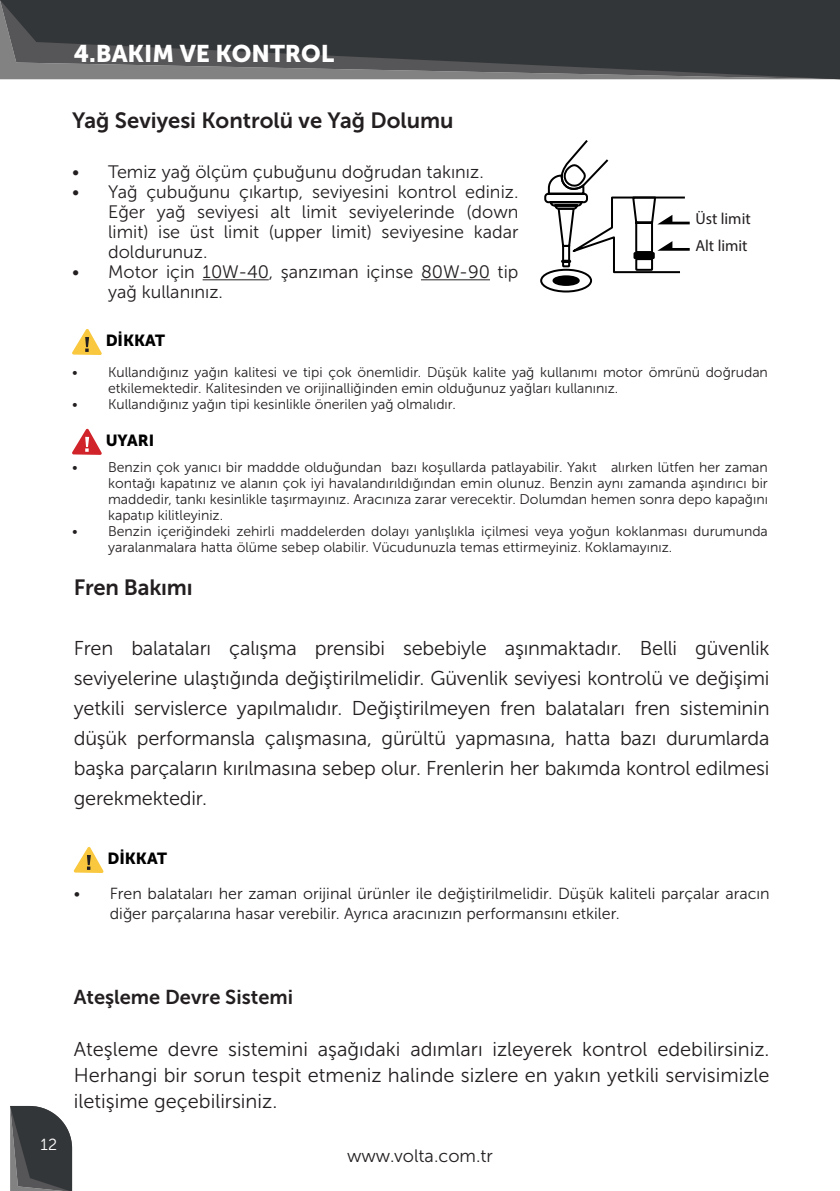
<style>
.page{position:relative;width:840px;height:1191px;background:#fff}
.page>*{position:absolute;margin:0;border:0;box-sizing:border-box;transform-origin:0 0}
.t1{font:24px "Museo Sans 900";color:#fff}
.t2{font:22px "Museo Sans 700";color:#231f20}
.t3{font:20px/30px "Museo Sans 300";letter-spacing:-.005em;color:#231f20;text-align:justify}
.t4{font:20px "Museo Sans 700";color:#231f20}
.t5{font:18px/20px "Museo Sans 300";color:#231f20;text-align:justify}
.t6{font:16px/20px "Museo Sans 300";color:#231f20}
.t7{font:16px "Museo Sans 900";color:#000}
.t8{font:16px/26.4px "Myriad Pro";color:#231f20}
.t9{font:16px "Museo Sans 300";color:#fff}
.t10{font:14px/16px "Museo Sans 300";color:#231f20}
</style>
<div class="page">
<svg style="left:10px;top:1106px;width:62px;height:85px"></svg>
<svg style="left:0;top:0;width:839px;height:79px;fill:#333638"></svg>
<svg style="left:73px;top:847px;width:31px;height:26px"></svg>
<hr style="left:202px;top:279px;width:67px;height:1px;background:#231f20">
<hr style="left:421px;top:279px;width:68px;height:1px;background:#231f20">
<svg style="left:72px;top:428px;width:30px;height:27px"></svg>
<svg style="left:540px;top:140px;width:149px;height:153px"></svg>
<svg style="left:72px;top:329px;width:30px;height:26px"></svg>
<p class="t1" style="left:74px;top:40px;width:262px">4.BAKIM VE KONTROL</p>
<p class="t2" style="left:72px;top:108px;width:383px">Yağ Seviyesi Kontrolü ve Yağ Dolumu</p>
<p class="t5" style="left:72px;top:162px;width:413px">• Temiz yağ ölçüm çubuğunu doğrudan takınız.</p>
<p class="t5" style="left:108px;top:182px;width:411px;text-indent:-36px">• Yağ çubuğunu çıkartıp, seviyesini kontrol ediniz.<br>Eğer yağ seviyesi alt limit seviyelerinde (down limit) ise üst limit (upper limit) seviyesine kadar doldurunuz.</p>
<p class="t5" style="left:108px;top:262px;width:411px;text-indent:-36px">• Motor için 10W-40, şanzıman içinse 80W-90 tip yağ kullanınız.</p>
<p class="t7" style="left:106px;top:332px;width:61px">DİKKAT</p>
<p class="t8" style="left:695px;top:206px;width:57px">Üst limit<br>Alt limit</p>
<p class="t10" style="left:108px;top:364px;width:661px;text-indent:-36px">• Kullandığınız yağın kalitesi ve tipi çok önemlidir. Düşük kalite yağ kullanımı motor ömrünü doğrudan etkilemektedir. Kalitesinden ve orijinalliğinden emin olduğunuz yağları kullanınız.</p>
<p class="t10" style="left:72px;top:396px;width:385px">• Kullandığınız yağın tipi kesinlikle önerilen yağ olmalıdır.</p>
<p class="t7" style="left:106px;top:431px;width:50px">UYARI</p>
<p class="t10" style="left:108px;top:459px;width:661px;text-align:justify;text-indent:-36px">• Benzin çok yanıcı bir maddde olduğundan bazı koşullarda patlayabilir. Yakıt alırken lütfen her zaman kontağı kapatınız ve alanın çok iyi havalandırıldığından emin olunuz. Benzin aynı zamanda aşındırıcı bir maddedir, tankı kesinlikle taşırmayınız. Aracınıza zarar verecektir. Dolumdan hemen sonra depo kapağını kapatıp kilitleyiniz.</p>
<p class="t10" style="left:108px;top:523px;width:661px;text-indent:-36px">• Benzin içeriğindeki zehirli maddelerden dolayı yanlışlıkla içilmesi veya yoğun koklanması durumunda yaralanmalara hatta ölüme sebep olabilir. Vücudunuzla temas ettirmeyiniz. Koklamayınız.</p>
<p class="t2" style="left:74px;top:575px;width:120px">Fren Bakımı</p>
<p class="t3" style="left:74px;top:633px;width:697px">Fren balataları çalışma prensibi sebebiyle aşınmaktadır. Belli güvenlik seviyelerine ulaştığında değiştirilmelidir. Güvenlik seviyesi kontrolü ve değişimi yetkili servislerce yapılmalıdır. Değiştirilmeyen fren balataları fren sisteminin düşük performansla çalışmasına, gürültü yapmasına, hatta bazı durumlarda başka parçaların kırılmasına sebep olur. Frenlerin her bakımda kontrol edilmesi gerekmektedir.</p>
<p class="t7" style="left:107px;top:849px;width:61px">DİKKAT</p>
<p class="t6" style="left:110px;top:883px;width:661px;text-indent:-36px">• Fren balataları her zaman orijinal ürünler ile değiştirilmelidir. Düşük kaliteli parçalar aracın diğer parçalarına hasar verebilir. Ayrıca aracınızın performansını etkiler.</p>
<p class="t9" style="left:41px;top:1135px;width:18px">12</p>
<p class="t4" style="left:74px;top:985px;width:221px">Ateşleme Devre Sistemi</p>
<p class="t3" style="left:74px;top:1036px;width:697px;line-height:26px">Ateşleme devre sistemini aşağıdaki adımları izleyerek kontrol edebilirsiniz.<br>Herhangi bir sorun tespit etmeniz halinde sizlere en yakın yetkili servisimizle iletişime geçebilirsiniz.</p>
<p class="t5" style="left:347px;top:1145px;width:147px">www.volta.com.tr</p>
</div>
